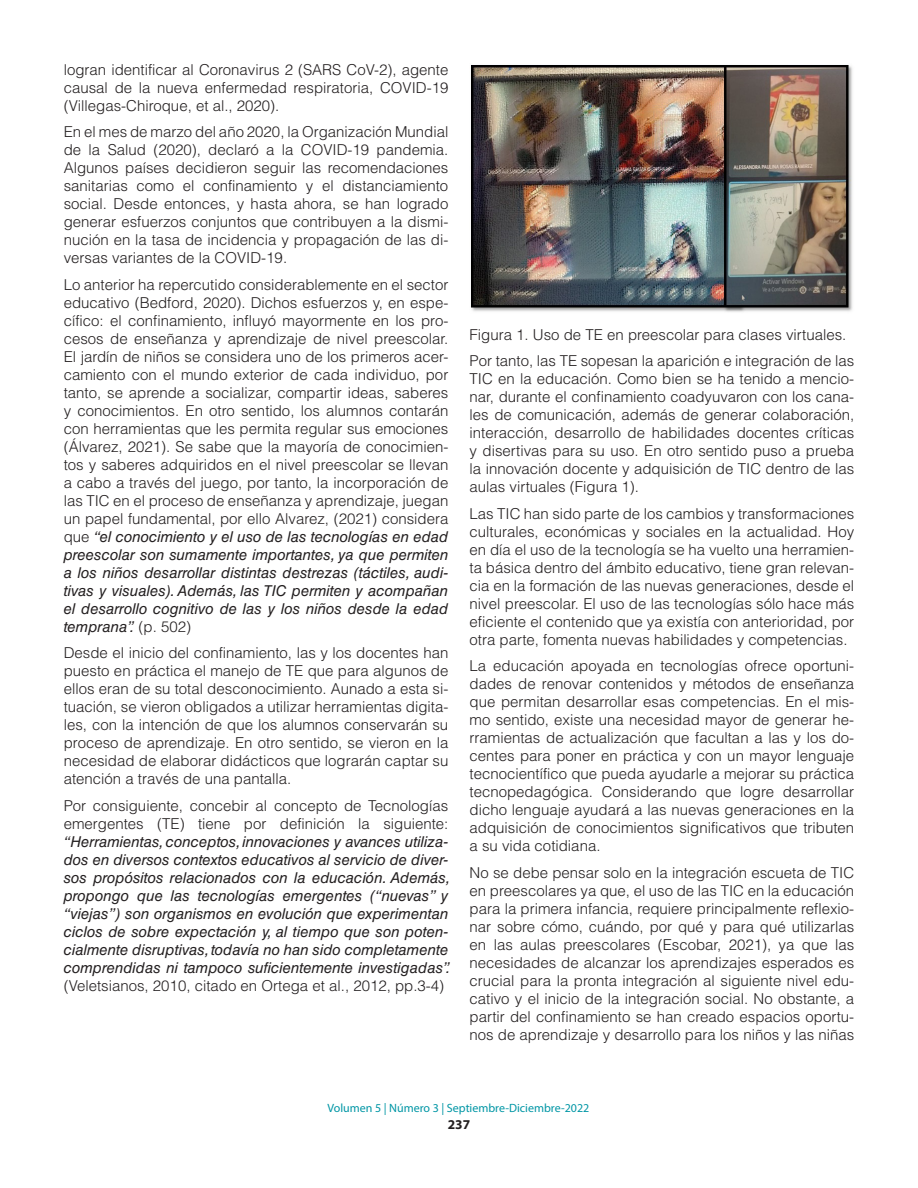
<style>
.page{position:relative;width:918px;height:1188px;background:#fff}
.page>*{position:absolute;margin:0;border:0;box-sizing:border-box;transform-origin:0 0}
.TEXTO{font:300 15px/18px "Helvetica LT Std";color:#231f20;text-align:justify}
.TEXTO-2{font:italic 15px/18px "Helvetica LT Std";color:#231f20}
.t1{font:700 13.5px "Myriad Pro";color:#231f20}
.t2{font:12px "Myriad Pro";color:#0096a5}
.s1{font-weight:400;font-style:italic}
.s2{font-weight:300;font-style:normal}
</style>
<div class="page">
<img style="left:471px;top:65px;width:382px;height:247px">
<p class="TEXTO" style="left:64px;top:60px;width:386px">logran identificar al Coronavirus 2 (SARS CoV-2), agente causal de la nueva enfermedad respiratoria, COVID-19 (Villegas-Chiroque, et al., 2020).</p>
<p class="TEXTO" style="left:64px;top:123px;width:386px">En el mes de marzo del año 2020, la Organización Mundial de la Salud (2020), declaró a la COVID-19 pandemia.<br>Algunos países decidieron seguir las recomendaciones sanitarias como el confinamiento y el distanciamiento social. Desde entonces, y hasta ahora, se han logrado generar esfuerzos conjuntos que contribuyen a la dismi&shy;nución en la tasa de incidencia y propagación de las di&shy;versas variantes de la COVID-19.</p>
<p class="TEXTO" style="left:64px;top:275px;width:386px">Lo anterior ha repercutido considerablemente en el sector educativo (Bedford, 2020). Dichos esfuerzos y, en espe&shy;cífico: el confinamiento, influyó mayormente en los pro&shy;cesos de enseñanza y aprendizaje de nivel preescolar.<br>El jardín de niños se considera uno de los primeros acer&shy;camiento con el mundo exterior de cada individuo, por tanto, se aprende a socializar, compartir ideas, saberes y conocimientos. En otro sentido, los alumnos contarán con herramientas que les permita regular sus emociones (Álvarez, 2021). Se sabe que la mayoría de conocimien&shy;tos y saberes adquiridos en el nivel preescolar se llevan a cabo a través del juego, por tanto, la incorporación de las TIC en el proceso de enseñanza y aprendizaje, juegan un papel fundamental, por ello Alvarez, (2021) considera que <span class="s1">“el conocimiento y el uso de las tecnologías en edad preescolar son sumamente importantes, ya que permiten a los niños desarrollar distintas destrezas (táctiles, audi&shy;tivas y visuales). Además, las TIC permiten y acompañan el desarrollo cognitivo de las y los niños desde la edad temprana”.</span> (p. 502)</p>
<p class="TEXTO" style="left:64px;top:644px;width:386px">Desde el inicio del confinamiento, las y los docentes han puesto en práctica el manejo de TE que para algunos de ellos eran de su total desconocimiento. Aunado a esta si&shy;tuación, se vieron obligados a utilizar herramientas digita&shy;les, con la intención de que los alumnos conservarán su proceso de aprendizaje. En otro sentido, se vieron en la necesidad de elaborar didácticos que lograrán captar su atención a través de una pantalla.</p>
<p class="TEXTO-2" style="left:64px;top:796px;width:388px"><span class="s2">Por consiguiente, concebir al concepto de Tecnologías emergentes (TE) tiene por definición la siguiente: </span>“Herramientas, conceptos, innovaciones y avances utiliza&shy;dos en diversos contextos educativos al servicio de diver&shy;sos propósitos relacionados con la educación. Además, propongo que las tecnologías emergentes (“nuevas” y “viejas”) son organismos en evolución que experimentan ciclos de sobre expectación y, al tiempo que son poten&shy;cialmente disruptivas, todavía no han sido completamente comprendidas ni tampoco suficientemente investigadas”. <span class="s2">(Veletsianos, 2010, citado en Ortega et al., 2012, pp.3-4)</span></p>
<p class="TEXTO" style="left:470px;top:325px;width:378px">Figura 1. Uso de TE en preescolar para clases virtuales.</p>
<p class="TEXTO" style="left:470px;top:352px;width:386px">Por tanto, las TE sopesan la aparición e integración de las TIC en la educación. Como bien se ha tenido a mencio&shy;nar, durante el confinamiento coadyuvaron con los cana&shy;les de comunicación, además de generar colaboración, interacción, desarrollo de habilidades docentes críticas y disertivas para su uso. En otro sentido puso a prueba la innovación docente y adquisición de TIC dentro de las aulas virtuales (Figura 1).</p>
<p class="TEXTO" style="left:470px;top:504px;width:386px">Las TIC han sido parte de los cambios y transformaciones culturales, económicas y sociales en la actualidad. Hoy en día el uso de la tecnología se ha vuelto una herramien&shy;ta básica dentro del ámbito educativo, tiene gran relevan&shy;cia en la formación de las nuevas generaciones, desde el nivel preescolar. El uso de las tecnologías sólo hace más eficiente el contenido que ya existía con anterioridad, por otra parte, fomenta nuevas habilidades y competencias.</p>
<p class="TEXTO" style="left:470px;top:657px;width:386px">La educación apoyada en tecnologías ofrece oportuni&shy;dades de renovar contenidos y métodos de enseñanza que permitan desarrollar esas competencias. En el mis&shy;mo sentido, existe una necesidad mayor de generar he&shy;rramientas de actualización que facultan a las y los do&shy;centes para poner en práctica y con un mayor lenguaje tecnocientífico que pueda ayudarle a mejorar su práctica tecnopedagógica. Considerando que logre desarrollar dicho lenguaje ayudará a las nuevas generaciones en la adquisición de conocimientos significativos que tributen a su vida cotidiana.</p>
<p class="TEXTO" style="left:470px;top:863px;width:386px">No se debe pensar solo en la integración escueta de TIC en preescolares ya que, el uso de las TIC en la educación para la primera infancia, requiere principalmente reflexio&shy;nar sobre cómo, cuándo, por qué y para qué utilizarlas en las aulas preescolares (Escobar, 2021), ya que las necesidades de alcanzar los aprendizajes esperados es crucial para la pronta integración al siguiente nivel edu&shy;cativo y el inicio de la integración social. No obstante, a partir del confinamiento se han creado espacios oportu&shy;nos de aprendizaje y desarrollo para los niños y las niñas</p>
<p class="t2" style="left:328px;top:1101px;width:263px">Volumen 5 | Número 3 | Septiembre-Diciembre-2022</p>
<p class="t1" style="left:448px;top:1116px;width:24px">237</p>
</div>
